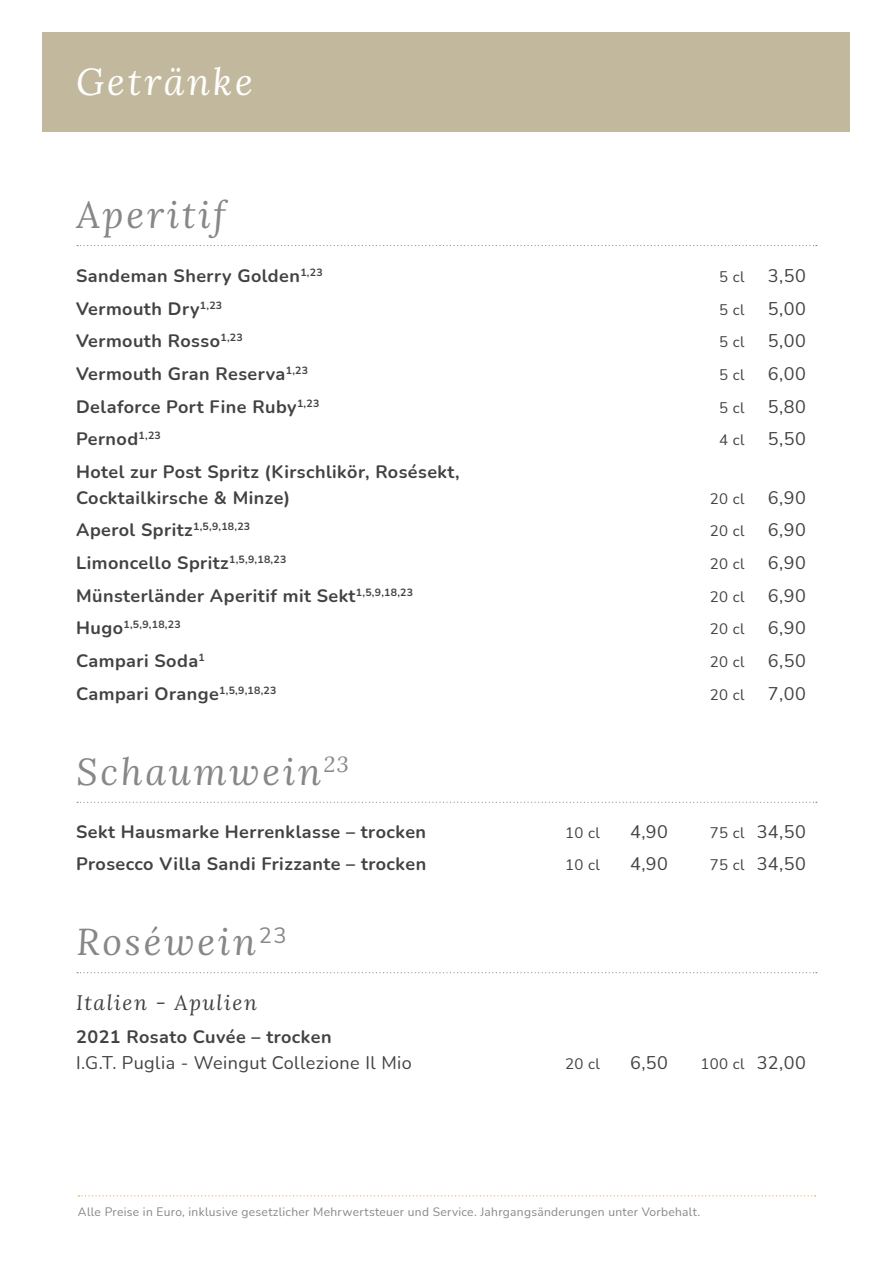
<style>
.page{position:relative;width:893px;height:1263px;background:#fff}
.page>*{position:absolute;margin:0;border:0;box-sizing:border-box;transform-origin:0 0}
.t1{font:italic 37.5px "Lora";letter-spacing:.075em;color:#878787}
.t2{font:italic 37.5px "Lora";letter-spacing:.075em;color:#fff}
.t3{font:italic 21px "Lora";letter-spacing:.075em;color:#424241}
.t4{font:700 18px/25.5px "Nunito";letter-spacing:.025em;color:#424241}
.t5{font:18px "Nunito";letter-spacing:.025em;color:#424241}
.t6{font:15px "Nunito";letter-spacing:.025em;color:#424241}
.t7{font:12px "Nunito";letter-spacing:.025em;color:#878787}
.t8{font:700 10.5px "Nunito";color:#424241}
.s1{font-size:18px}
.s2{font-size:15px}
</style>
<div class="page">
<div style="left:43px;top:32px;width:807px;height:100px;background:#c2b89d"></div>
<svg style="left:79px;top:1195px;width:736px;height:1px"></svg>
<svg style="left:77px;top:245px;width:740px;height:1px"></svg>
<svg style="left:77px;top:802px;width:740px;height:1px"></svg>
<svg style="left:77px;top:972px;width:740px;height:1px"></svg>
<h1 class="t2" style="left:76px;top:56px;width:178px">Getränke</h1>
<h1 class="t1" style="left:77px;top:189px;width:151px">Aperitif</h1>
<p class="t4" style="left:76px;top:262px;width:248px">Sandeman Sherry Golden<sup>1,23</sup></p>
<p class="t6" style="left:719px;top:266px;width:27px">5 cl</p>
<p class="t5" style="left:768px;top:263px;width:39px">3,50</p>
<p class="t4" style="left:76px;top:295px;width:148px">Vermouth Dry<sup>1,23</sup></p>
<p class="t6" style="left:719px;top:299px;width:27px">5 cl</p>
<p class="t5" style="left:768px;top:296px;width:39px">5,00</p>
<p class="t4" style="left:76px;top:327px;width:168px">Vermouth Rosso<sup>1,23</sup></p>
<p class="t6" style="left:719px;top:332px;width:27px">5 cl</p>
<p class="t5" style="left:768px;top:328px;width:39px">5,00</p>
<p class="t4" style="left:76px;top:360px;width:233px">Vermouth Gran Reserva<sup>1,23</sup></p>
<p class="t6" style="left:719px;top:364px;width:27px">5 cl</p>
<p class="t5" style="left:768px;top:361px;width:39px">6,00</p>
<p class="t4" style="left:76px;top:393px;width:245px">Delaforce Port Fine Ruby<sup>1,23</sup></p>
<p class="t6" style="left:719px;top:397px;width:27px">5 cl</p>
<p class="t5" style="left:768px;top:394px;width:39px">5,80</p>
<p class="t4" style="left:76px;top:426px;width:86px">Pernod<sup>1,23</sup></p>
<p class="t6" style="left:719px;top:430px;width:27px">4 cl</p>
<p class="t5" style="left:768px;top:426px;width:39px">5,50</p>
<p class="t4" style="left:76px;top:458px;width:385px">Hotel zur Post Spritz (Kirschlikör, Rosésekt,<br>Cocktailkirsche &amp; Minze)</p>
<p class="t6" style="left:710px;top:488px;width:36px">20 cl</p>
<p class="t5" style="left:768px;top:485px;width:39px">6,90</p>
<p class="t4" style="left:76px;top:516px;width:176px">Aperol Spritz<sup>1,5,9,18,23</sup></p>
<p class="t6" style="left:710px;top:521px;width:36px">20 cl</p>
<p class="t5" style="left:768px;top:517px;width:39px">6,90</p>
<p class="t4" style="left:76px;top:549px;width:212px">Limoncello Spritz<sup>1,5,9,18,23</sup></p>
<p class="t6" style="left:710px;top:553px;width:36px">20 cl</p>
<p class="t5" style="left:768px;top:550px;width:39px">6,90</p>
<p class="t4" style="left:76px;top:582px;width:338px">Münsterländer Aperitif mit Sekt<sup>1,5,9,18,23</sup></p>
<p class="t6" style="left:710px;top:586px;width:36px">20 cl</p>
<p class="t5" style="left:768px;top:583px;width:39px">6,90</p>
<p class="t8" style="left:76px;top:617px;width:106px"><span class="s1">Hugo</span>1,5,9,18,23</p>
<p class="t6" style="left:710px;top:619px;width:36px">20 cl</p>
<p class="t5" style="left:768px;top:615px;width:39px">6,90</p>
<p class="t4" style="left:76px;top:647px;width:130px">Campari Soda<sup>1</sup></p>
<p class="t6" style="left:710px;top:651px;width:36px">20 cl</p>
<p class="t5" style="left:768px;top:648px;width:39px">6,50</p>
<p class="t4" style="left:76px;top:680px;width:202px">Campari Orange<sup>1,5,9,18,23</sup></p>
<p class="t6" style="left:710px;top:684px;width:36px">20 cl</p>
<p class="t5" style="left:768px;top:681px;width:39px">7,00</p>
<h1 class="t1" style="left:77px;top:745px;width:274px">Schaumwein<sup>23</sup></h1>
<p class="t4" style="left:76px;top:818px;width:351px">Sekt Hausmarke Herrenklasse – trocken</p>
<p class="t6" style="left:565px;top:822px;width:36px">10 cl</p>
<p class="t5" style="left:630px;top:819px;width:39px">4,90</p>
<p class="t5" style="left:710px;top:819px;width:98px"><span class="s2">75 cl</span> 34,50</p>
<p class="t4" style="left:76px;top:850px;width:352px">Prosecco Villa Sandi Frizzante – trocken</p>
<p class="t6" style="left:565px;top:854px;width:36px">10 cl</p>
<p class="t5" style="left:630px;top:851px;width:39px">4,90</p>
<p class="t5" style="left:710px;top:851px;width:98px"><span class="s2">75 cl</span> 34,50</p>
<h1 class="t1" style="left:77px;top:916px;width:212px">Roséwein<sup>23</sup></h1>
<p class="t3" style="left:76px;top:988px;width:182px">Italien - Apulien</p>
<p class="t4" style="left:76px;top:1023px;width:257px">2021 Rosato Cuvée – trocken</p>
<p class="t5" style="left:76px;top:1050px;width:337px">I.G.T. Puglia - Weingut Collezione Il Mio</p>
<p class="t6" style="left:565px;top:1053px;width:36px">20 cl</p>
<p class="t5" style="left:630px;top:1050px;width:39px">6,50</p>
<p class="t6" style="left:700px;top:1053px;width:107px">100 cl <span class="s1">32,00</span></p>
<p class="t7" style="left:78px;top:1203px;width:624px">Alle Preise in Euro, inklusive gesetzlicher Mehrwertsteuer und Service. Jahrgangsänderungen unter Vorbehalt.</p>
</div>
